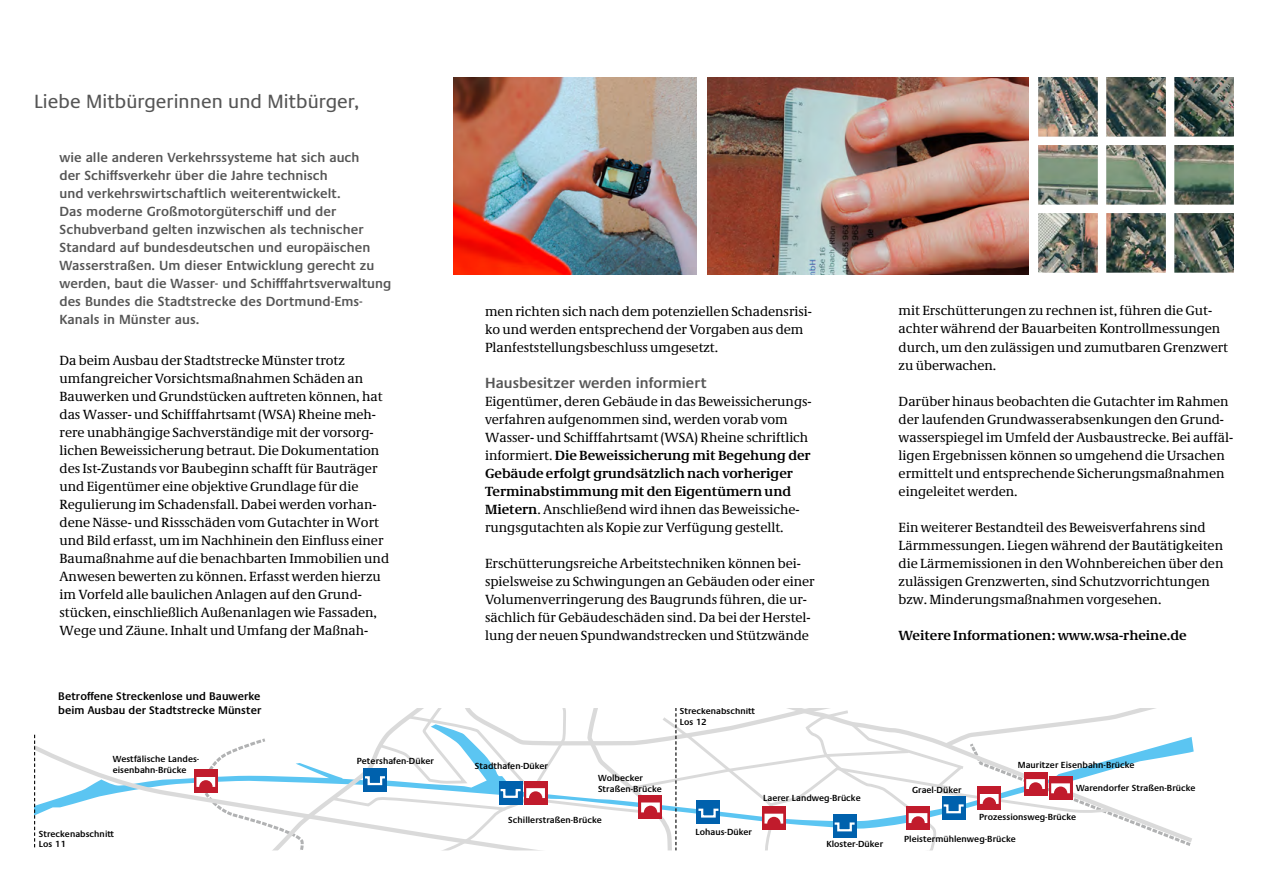
<style>
.page{position:relative;width:1268px;height:893px;background:#fff}
.page>*{position:absolute;margin:0;border:0;box-sizing:border-box;transform-origin:0 0}
.t1{font:19.5px "Praxis LT Pro";letter-spacing:.005em;color:#565656}
.t2{font:600 15px "Praxis LT Pro";letter-spacing:.005em;color:#565656}
.t3{font:13.5px/18px "Demos Pro";letter-spacing:-.005em;color:#000}
.t4{font:600 13.5px/18px "Praxis LT Pro";color:#565656}
.t5{font:700 13.5px "Demos Pro";letter-spacing:-.005em;color:#000}
.t6{font:600 11.25px/14.2px "Praxis LT Pro";letter-spacing:.005em;color:#000}
.t7{font:600 9px/10.5px "Praxis LT Pro";letter-spacing:.005em;color:#000}
.s1{font-weight:700}
</style>
<div class="page">
<svg style="left:34px;top:734px;width:295px;height:114px"></svg>
<img style="left:1038px;top:77px;width:195px;height:196px">
<img style="left:453px;top:77px;width:243px;height:198px">
<img style="left:707px;top:77px;width:320px;height:198px">
<div style="left:194px;top:770px;width:23px;height:23px;background:#c11b2c"></div>
<svg style="left:196px;top:737px;width:109px;height:114px"></svg>
<svg style="left:329px;top:708px;width:865px;height:143px"></svg>
<h1 class="t1" style="left:34px;top:90px;width:327px">Liebe Mitbürgerinnen und Mitbürger,</h1>
<p class="t4" style="left:60px;top:149px;width:333px">wie alle anderen Verkehrssysteme hat sich auch<br>der Schiffsverkehr über die Jahre technisch<br>und verkehrswirtschaftlich weiterentwickelt.<br>Das moderne Großmotorgüterschiff und der Schubverband gelten inzwischen als technischer Standard auf bundesdeutschen und europäischen Wasserstraßen. Um dieser Entwicklung gerecht zu werden, baut die Wasser- und Schifffahrtsverwaltung des Bundes die Stadtstrecke des Dortmund-Ems-Kanals in Münster aus.</p>
<p class="t3" style="left:60px;top:352px;width:331px">Da beim Ausbau der Stadtstrecke Münster trotz umfangreicher Vorsichtsmaßnahmen Schäden an Bauwerken und Grundstücken auftreten können, hat das Wasser- und Schifffahrtsamt (WSA) Rheine meh&shy;rere unabhängige Sachverständige mit der vorsorg&shy;lichen Beweissicherung betraut. Die Dokumentation des Ist-Zustands vor Baubeginn schafft für Bauträger und Eigentümer eine objektive Grundlage für die Regulierung im Schadensfall. Dabei werden vorhan&shy;dene Nässe- und Rissschäden vom Gutachter in Wort und Bild erfasst, um im Nachhinein den Einfluss einer Baumaßnahme auf die benachbarten Immobilien und Anwesen bewerten zu können. Erfasst werden hierzu im Vorfeld alle baulichen Anlagen auf den Grund&shy;stücken, einschließlich Außenanlagen wie Fassaden, Wege und Zäune. Inhalt und Umfang der Maßnah-</p>
<p class="t6" style="left:58px;top:689px;width:204px">Betroffene Streckenlose und Bauwerke beim Ausbau der Stadtstrecke Münster</p>
<p class="t7" style="left:113px;top:754px;width:88px">Westfälische Landes&shy;eisenbahn-Brücke</p>
<p class="t7" style="left:39px;top:829px;width:77px">Streckenabschnitt<br>Los 11</p>
<p class="t7" style="left:357px;top:756px;width:79px">Petershafen-Düker</p>
<p class="t3" style="left:485px;top:302px;width:328px">men richten sich nach dem potenziellen Schadensrisi&shy;ko und werden entsprechend der Vorgaben aus dem<br>Planfeststellungsbeschluss umgesetzt.</p>
<p class="t2" style="left:485px;top:374px;width:223px">Hausbesitzer werden informiert</p>
<p class="t3" style="left:485px;top:392px;width:328px">Eigentümer, deren Gebäude in das Beweissicherungs&shy;verfahren aufgenommen sind, werden vorab vom Wasser- und Schifffahrtsamt (WSA) Rheine schriftlich informiert. <span class="s1">Die Beweissicherung mit Begehung der Gebäude erfolgt grundsätzlich nach vorheriger Terminabstimmung mit den Eigentümern und Mietern</span>. Anschließend wird ihnen das Beweissiche&shy;rungsgutachten als Kopie zur Verfügung gestellt.</p>
<p class="t3" style="left:485px;top:555px;width:331px">Erschütterungsreiche Arbeitstechniken können bei&shy;spielsweise zu Schwingungen an Gebäuden oder einer Volumenverringerung des Baugrunds führen, die ur&shy;sächlich für Gebäudeschäden sind. Da bei der Herstel&shy;lung der neuen Spundwandstrecken und Stützwände</p>
<p class="t3" style="left:898px;top:302px;width:331px">mit Erschütterungen zu rechnen ist, führen die Gut&shy;achter während der Bauarbeiten Kontrollmessungen durch, um den zulässigen und zumutbaren Grenzwert zu überwachen.</p>
<p class="t3" style="left:898px;top:392px;width:336px">Darüber hinaus beobachten die Gutachter im Rahmen der laufenden Grundwasserabsenkungen den Grund&shy;wasserspiegel im Umfeld der Ausbaustrecke. Bei auffäl&shy;ligen Ergebnissen können so umgehend die Ursachen ermittelt und entsprechende Sicherungsmaßnahmen eingeleitet werden.</p>
<p class="t3" style="left:898px;top:518px;width:326px">Ein weiterer Bestandteil des Beweisverfahrens sind Lärmmessungen. Liegen während der Bautätigkeiten die Lärmemissionen in den Wohnbereichen über den zulässigen Grenzwerten, sind Schutzvorrichtungen bzw. Minderungsmaßnahmen vorgesehen.</p>
<p class="t5" style="left:898px;top:627px;width:289px">Weitere Informationen: www.wsa-rheine.de</p>
<p class="t7" style="left:475px;top:761px;width:75px">Stadthafen-Düker</p>
<p class="t7" style="left:598px;top:773px;width:65px">Wolbecker<br>Straßen-Brücke</p>
<p class="t7" style="left:508px;top:815px;width:95px">Schillerstraßen-Brücke</p>
<p class="t7" style="left:679px;top:706px;width:77px">Streckenabschnitt<br>Los 12</p>
<p class="t7" style="left:695px;top:826px;width:58px">Lohaus-Düker</p>
<p class="t7" style="left:763px;top:792px;width:99px">Laerer Landweg-Brücke</p>
<p class="t7" style="left:826px;top:839px;width:58px">Kloster-Düker</p>
<p class="t7" style="left:911px;top:784px;width:51px">Grael-Düker</p>
<p class="t7" style="left:1017px;top:759px;width:118px">Mauritzer Eisenbahn-Brücke</p>
<p class="t7" style="left:1075px;top:783px;width:121px">Warendorfer Straßen-Brücke</p>
<p class="t7" style="left:978px;top:811px;width:99px">Prozessionsweg-Brücke</p>
<p class="t7" style="left:904px;top:833px;width:113px">Pleistermühlenweg-Brücke</p>
</div>
